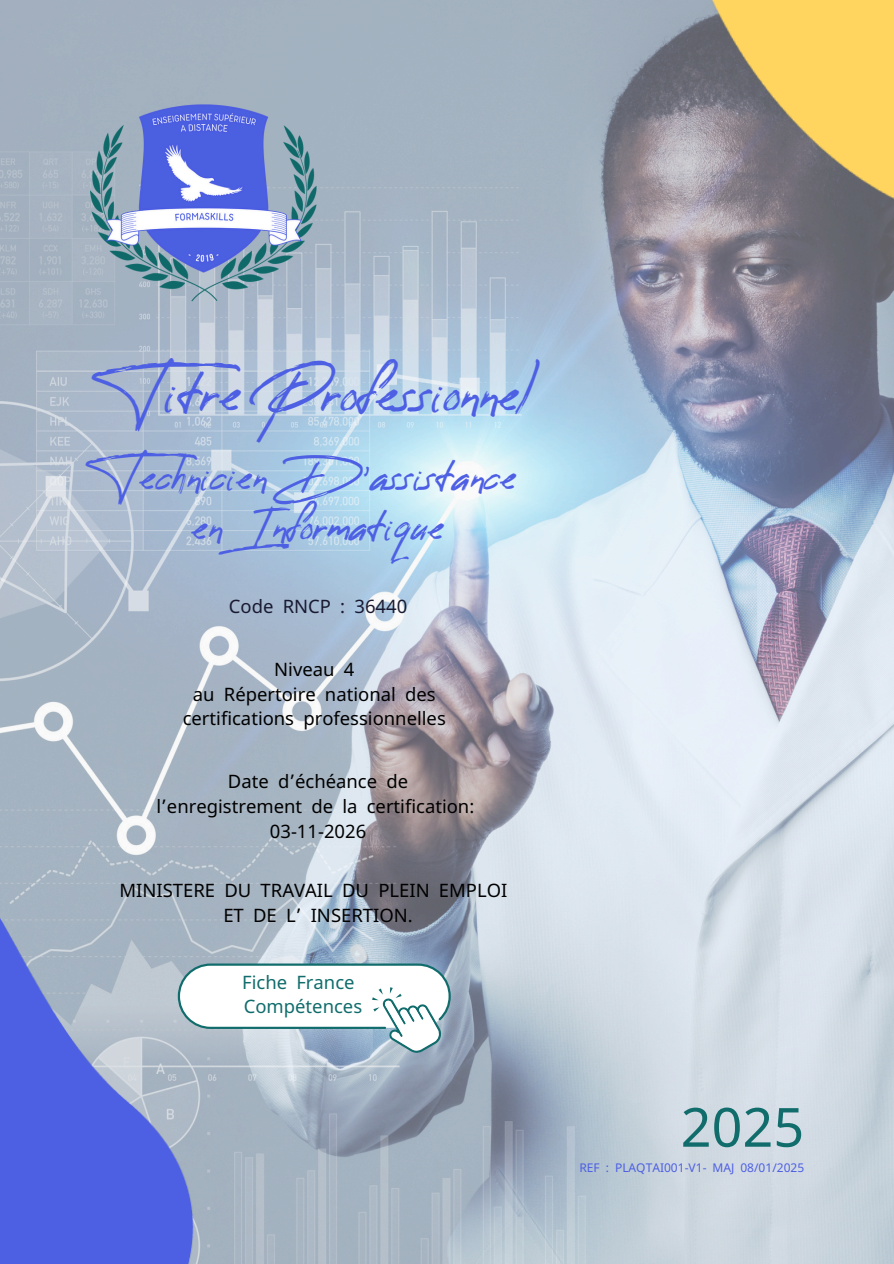
<style>
.page{position:relative;width:894px;height:1264px;background:#fff}
.page>*{position:absolute;margin:0;border:0;box-sizing:border-box;transform-origin:0 0}
.t1{font:54px "Noto Sans";color:#116c6c}
.t2{font:48px "Reey";color:#4d5fe3}
.t3{font:36px/49.5px "Reey";color:#4d5fe3;text-align:center}
.t4{font:18.45px/24.8px "Noto Sans";color:#000;text-align:center}
.t5{font:18.45px/24.8px "Noto Sans";color:#116c6c}
.t6{font:18.45px "Noto Sans";color:#191a31}
.t7{font:12px "Noto Sans";color:#4d5fe3}
.s1{font-family:"Noto Sans Gurmukhi"}
</style>
<div class="page">
<img style="left:0;top:0;width:893px;height:1263px">
<img style="left:0;top:838px;width:204px;height:425px">
<img style="left:670px;top:0;width:223px;height:235px">
<img style="left:90px;top:89px;width:228px;height:228px">
<svg style="left:178px;top:963px;width:272px;height:90px"></svg>
<p class="t2" style="left:116px;top:365px;width:416px">Titre Professionnel</p>
<h4 class="t3" style="left:103px;top:454px;width:414px">Technicien D'assistance en Informatique</h4>
<h2 class="t6" style="left:229px;top:593px;width:118px">Code RNCP :</h2>
<h3 class="t6" style="left:354px;top:593px;width:54px">36440</h3>
<h5 class="t4" style="left:183px;top:656px;width:264px">Niveau 4<br>au Répertoire national des certifications professionnelles</h5>
<p class="t4" style="left:156px;top:768px;width:319px">Date d<span class="s1">’</span>échéance de l<span class="s1">’</span>enregistrement de la certification:<br>03-11-2026</p>
<h5 class="t4" style="left:119px;top:877px;width:389px">MINISTERE DU TRAVAIL DU PLEIN EMPLOI<br>ET DE L<span class="s1">’</span> INSERTION.</h5>
<h5 class="t5" style="left:242px;top:968px;width:121px">Fiche France<br>Compétences</h5>
<p class="t1" style="left:680px;top:1088px;width:125px">2025</p>
<p class="t7" style="left:579px;top:1158px;width:156px">REF : PLAQTAI001-V1- MAJ</p>
<h5 class="t7" style="left:740px;top:1158px;width:65px">08/01/2025</h5>
</div>
